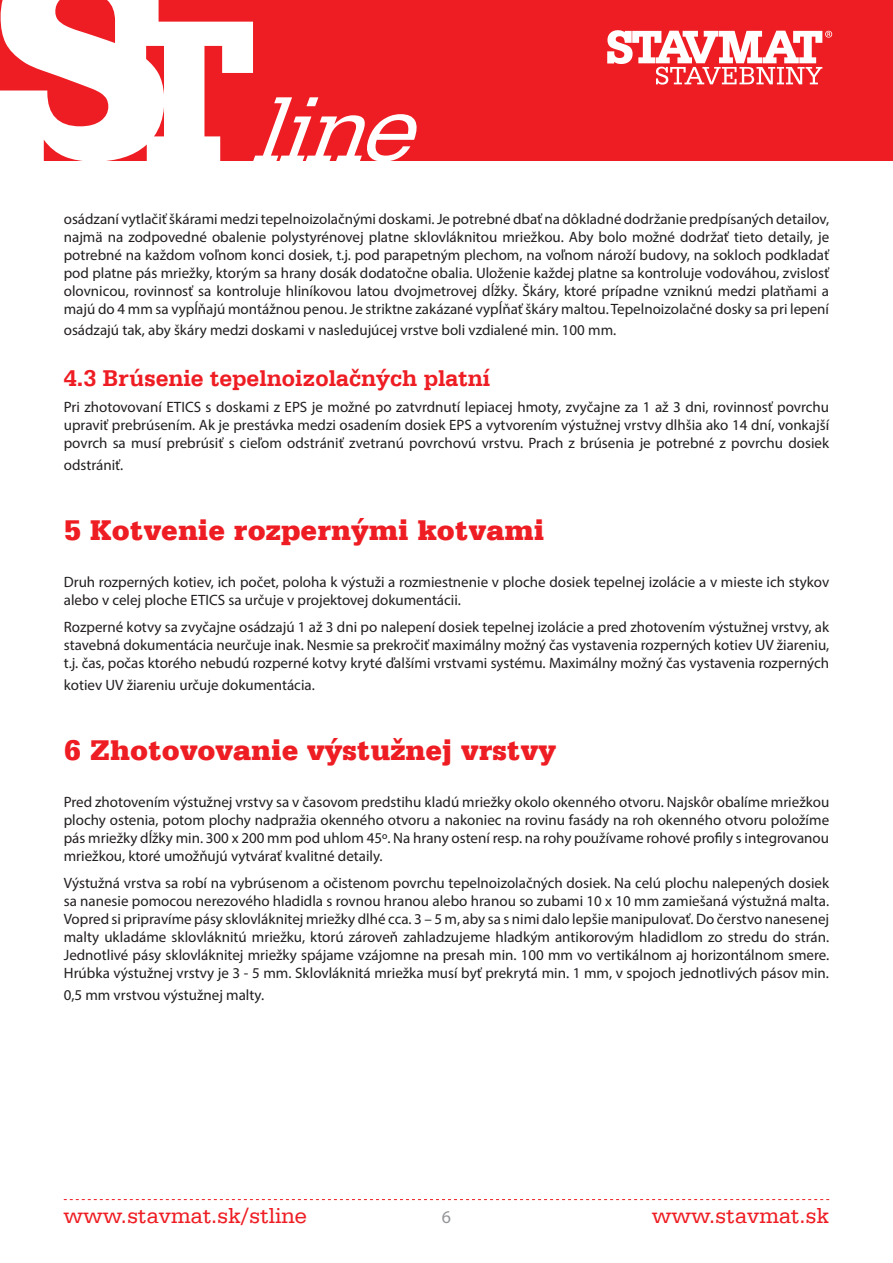
<style>
.page{position:relative;width:893px;height:1263px;background:#fff}
.page>*{position:absolute;margin:0;border:0;box-sizing:border-box;transform-origin:0 0}
.t1{font:900 30px "Serifa TL";color:#ee1d23}
.t2{font:700 24px "Serifa TL";color:#ee1d23}
.t3{font:22.8px "Serifa TL";color:#ee1d23}
.t4{font:18px "Myriad Pro";color:#939598}
.t5{font:15px/18px "Myriad Pro";color:#231f20;text-align:justify}
</style>
<div class="page">
<div style="left:0;top:0;width:893px;height:160px;background:#ee1d23"></div>
<svg style="left:607px;top:30px;width:225px;height:55px"></svg>
<svg style="left:64px;top:1199px;width:765px;height:1px"></svg>
<svg style="left:0;top:0;width:417px;height:161px"></svg>
<p class="t5" style="left:64px;top:210px;width:767px">osádzaní vytlačiť škárami medzi tepelnoizolačnými doskami. Je potrebné dbať na dôkladné dodržanie predpísaných detailov, najmä na zodpovedné obalenie polystyrénovej platne sklovláknitou mriežkou. Aby bolo možné dodržať tieto detaily, je potrebné na každom voľnom konci dosiek, t.j. pod parapetným plechom, na voľnom nároží budovy, na sokloch podkladať pod platne pás mriežky, ktorým sa hrany dosák dodatočne obalia. Uloženie každej platne sa kontroluje vodováhou, zvislosť olovnicou, rovinnosť sa kontroluje hliníkovou latou dvojmetrovej dĺžky. Škáry, ktoré prípadne vzniknú medzi platňami a majú do 4 mm sa vypĺňajú montážnou penou. Je striktne zakázané vypĺňať škáry maltou. Tepelnoizolačné dosky sa pri lepení</p>
<p class="t5" style="left:64px;top:321px;width:554px">osádzajú tak, aby škáry medzi doskami v nasledujúcej vrstve boli vzdialené min. 100 mm.</p>
<h2 class="t2" style="left:64px;top:363px;width:428px">4.3 Brúsenie tepelnoizolačných platní</h2>
<p class="t5" style="left:64px;top:398px;width:767px">Pri zhotovovaní ETICS s doskami z EPS je možné po zatvrdnutí lepiacej hmoty, zvyčajne za 1 až 3 dni, rovinnosť povrchu upraviť prebrúsením. Ak je prestávka medzi osadením dosiek EPS a vytvorením výstužnej vrstvy dlhšia ako 14 dní, vonkajší povrch sa musí prebrúsiť s cieľom odstrániť zvetranú povrchovú vrstvu. Prach z brúsenia je potrebné z povrchu dosiek</p>
<p class="t5" style="left:64px;top:455px;width:61px">odstrániť.</p>
<h1 class="t1" style="left:64px;top:511px;width:482px">5 Kotvenie rozpernými kotvami</h1>
<p class="t5" style="left:64px;top:573px;width:767px">Druh rozperných kotiev, ich počet, poloha k výstuži a rozmiestnenie v ploche dosiek tepelnej izolácie a v mieste ich stykov alebo v celej ploche ETICS sa určuje v projektovej dokumentácii.</p>
<p class="t5" style="left:64px;top:618px;width:767px">Rozperné kotvy sa zvyčajne osádzajú 1 až 3 dni po nalepení dosiek tepelnej izolácie a pred zhotovením výstužnej vrstvy, ak stavebná dokumentácia neurčuje inak. Nesmie sa prekročiť maximálny možný čas vystavenia rozperných kotiev UV žiareniu, t.j. čas, počas ktorého nebudú rozperné kotvy kryté ďalšími vrstvami systému. Maximálny možný čas vystavenia rozperných</p>
<p class="t5" style="left:64px;top:675px;width:253px">kotiev UV žiareniu určuje dokumentácia.</p>
<h1 class="t1" style="left:64px;top:731px;width:494px">6 Zhotovovanie výstužnej vrstvy</h1>
<p class="t5" style="left:64px;top:793px;width:767px">Pred zhotovením výstužnej vrstvy sa v časovom predstihu kladú mriežky okolo okenného otvoru. Najskôr obalíme mriežkou plochy ostenia, potom plochy nadpražia okenného otvoru a nakoniec na rovinu fasády na roh okenného otvoru položíme pás mriežky dĺžky min. 300 x 200 mm pod uhlom 45º. Na hrany ostení resp. na rohy používame rohové profily s integrovanou mriežkou, ktoré umožňujú vytvárať kvalitné detaily.</p>
<p class="t5" style="left:64px;top:874px;width:767px">Výstužná vrstva sa robí na vybrúsenom a očistenom povrchu tepelnoizolačných dosiek. Na celú plochu nalepených dosiek sa nanesie pomocou nerezového hladidla s rovnou hranou alebo hranou so zubami 10 x 10 mm zamiešaná výstužná malta.<br>Vopred si pripravíme pásy sklovláknitej mriežky dlhé cca. 3 – 5 m, aby sa s nimi dalo lepšie manipulovať. Do čerstvo nanesenej malty ukladáme sklovláknitú mriežku, ktorú zároveň zahladzujeme hladkým antikorovým hladidlom zo stredu do strán.<br>Jednotlivé pásy sklovláknitej mriežky spájame vzájomne na presah min. 100 mm vo vertikálnom aj horizontálnom smere.<br>Hrúbka výstužnej vrstvy je 3 - 5 mm. Sklovláknitá mriežka musí byť prekrytá min. 1 mm, v spojoch jednotlivých pásov min.</p>
<p class="t5" style="left:64px;top:985px;width:202px">0,5 mm vrstvou výstužnej malty.</p>
<h3 class="t3" style="left:63px;top:1201px;width:245px">www.stavmat.sk/stline</h3>
<p class="t4" style="left:442px;top:1206px;width:11px">6</p>
<h3 class="t3" style="left:652px;top:1201px;width:179px">www.stavmat.sk</h3>
</div>
